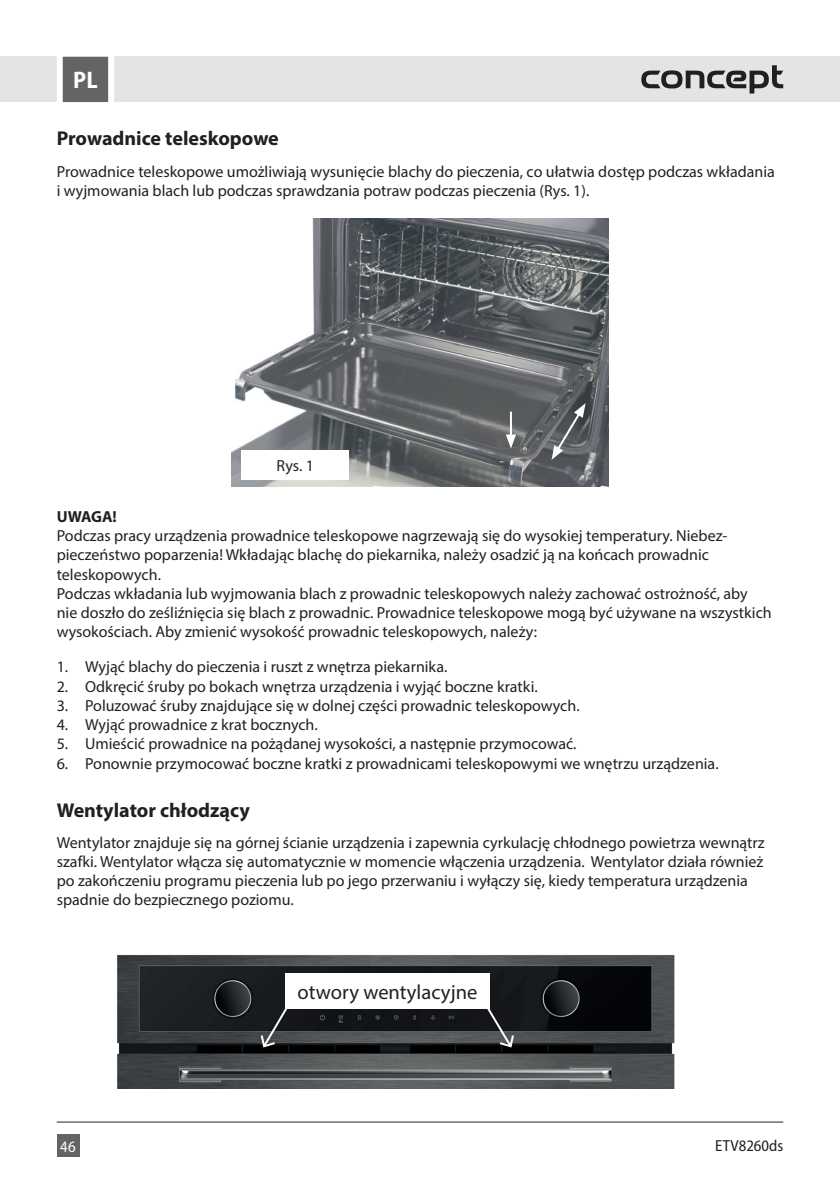
<style>
.page{position:relative;width:840px;height:1191px;background:#fff}
.page>*{position:absolute;margin:0;border:0;box-sizing:border-box;transform-origin:0 0}
.t1{font:700 semi-condensed 24px "Myriad Pro";color:#fff}
.t2{font:20.6px "Myriad Pro";color:#231f20}
.t3{font:700 20px "Myriad Pro";color:#231f20}
.t4{font:16px/19.2px "Myriad Pro";color:#231f20}
.t5{font:semi-condensed 16px "Myriad Pro";color:#231f20}
.t6{font:700 16px "Myriad Pro";letter-spacing:-.015em;color:#231f20}
.t7{font:semi-condensed 16px "Myriad Pro";color:#fff}
</style>
<div class="page">
<img style="left:232px;top:218px;width:375px;height:269px">
<div style="left:241px;top:450px;width:108px;height:29px;background:#fff"></div>
<hr style="left:509px;top:412px;width:2px;height:25px;background:#fff">
<svg style="left:505px;top:434px;width:10px;height:14px"></svg>
<svg style="left:551px;top:403px;width:34px;height:57px;background:#6a6d71"></svg>
<img style="left:117px;top:954px;width:558px;height:135px">
<svg style="left:483px;top:1002px;width:32px;height:47px"></svg>
<svg style="left:259px;top:1002px;width:31px;height:47px"></svg>
<div style="left:285px;top:973px;width:204px;height:36px;background:#fff"></div>
<div style="left:0;top:57px;width:839px;height:45px;background:#e4e4e4"></div>
<div style="left:57px;top:1134px;width:22px;height:23px;background:#646463"></div>
<svg style="left:54px;top:56px;width:63px;height:47px;background:#909090"></svg>
<hr style="left:57px;top:1121px;width:725px;height:1px;background:#231f20">
<svg style="left:641px;top:65px;width:141px;height:28px"></svg>
<h1 class="t1" style="left:73px;top:65px;width:26px">PL</h1>
<p class="t3" style="left:57px;top:126px;width:223px">Prowadnice teleskopowe</p>
<p class="t4" style="left:57px;top:161px;width:719px">Prowadnice teleskopowe umożliwiają wysunięcie blachy do pieczenia, co ułatwia dostęp podczas wkładania i wyjmowania blach lub podczas sprawdzania potraw podczas pieczenia (Rys. 1).</p>
<p class="t4" style="left:276px;top:455px;width:39px">Rys. 1</p>
<p class="t6" style="left:57px;top:506px;width:62px">UWAGA!</p>
<p class="t4" style="left:57px;top:526px;width:716px">Podczas pracy urządzenia prowadnice teleskopowe nagrzewają się do wysokiej temperatury. Niebez&shy;pieczeństwo poparzenia! Wkładając blachę do piekarnika, należy osadzić ją na końcach prowadnic teleskopowych.<br>Podczas wkładania lub wyjmowania blach z prowadnic teleskopowych należy zachować ostrożność, aby nie doszło do ześliźnięcia się blach z prowadnic. Prowadnice teleskopowe mogą być używane na wszystkich wysokościach. Aby zmienić wysokość prowadnic teleskopowych, należy:</p>
<p class="t4" style="left:57px;top:657px;width:392px">1. Wyjąć blachy do pieczenia i ruszt z wnętrza piekarnika.</p>
<p class="t4" style="left:57px;top:676px;width:482px">2. Odkręcić śruby po bokach wnętrza urządzenia i wyjąć boczne kratki.</p>
<p class="t4" style="left:57px;top:695px;width:524px">3. Poluzować śruby znajdujące się w dolnej części prowadnic teleskopowych.</p>
<p class="t4" style="left:57px;top:715px;width:262px">4. Wyjąć prowadnice z krat bocznych.</p>
<p class="t4" style="left:57px;top:734px;width:521px">5. Umieścić prowadnice na pożądanej wysokości, a następnie przymocować.</p>
<p class="t4" style="left:57px;top:753px;width:663px">6. Ponownie przymocować boczne kratki z prowadnicami teleskopowymi we wnętrzu urządzenia.</p>
<p class="t3" style="left:57px;top:796px;width:195px">Wentylator chłodzący</p>
<p class="t4" style="left:57px;top:832px;width:709px">Wentylator znajduje się na górnej ścianie urządzenia i zapewnia cyrkulację chłodnego powietrza wewnątrz szafki. Wentylator włącza się automatycznie w momencie włączenia urządzenia. Wentylator działa również po zakończeniu programu pieczenia lub po jego przerwaniu i wyłączy się, kiedy temperatura urządzenia spadnie do bezpiecznego poziomu.</p>
<p class="t7" style="left:60px;top:1136px;width:17px">46</p>
<p class="t2" style="left:297px;top:979px;width:181px">otwory wentylacyjne</p>
<p class="t5" style="left:714px;top:1135px;width:69px">ETV8260ds</p>
</div>
